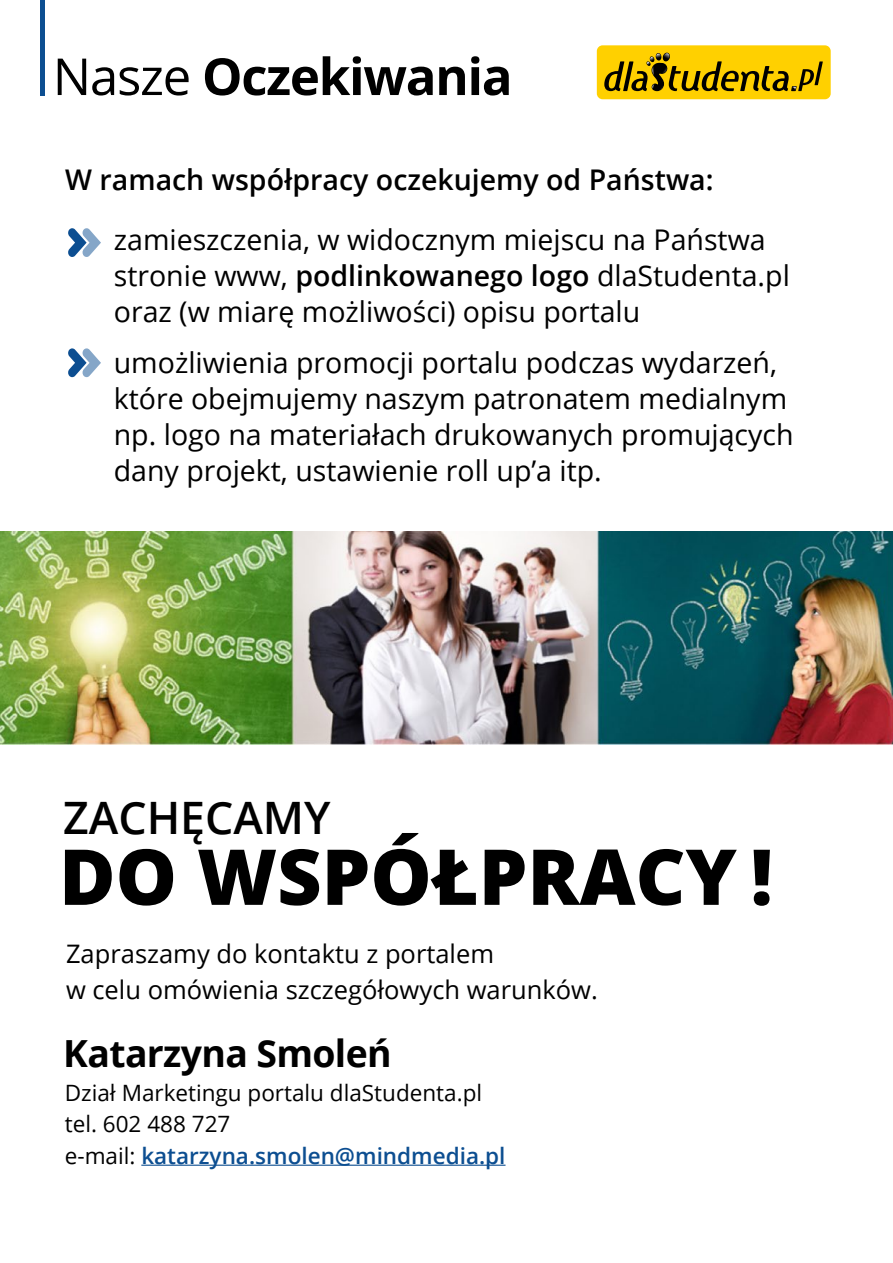
<style>
.page{position:relative;width:893px;height:1263px;background:#fff}
.page>*{position:absolute;margin:0;border:0;box-sizing:border-box;transform-origin:0 0}
.t1{font:800 77.25px "Open Sans";color:#000}
.t2{font:700 51px "Open Sans";letter-spacing:-.025em;color:#000}
.t3{font:600 44.7px "Open Sans";color:#000}
.t4{font:700 37.35px "Open Sans";letter-spacing:-.015em;color:#000}
.t5{font:28.5px/36px "Open Sans";color:#000}
.t6{font:600 28.5px "Open Sans";color:#000}
.t7{font:25.5px/36px "Open Sans";color:#000}
.t8{font:22.5px/31.5px "Open Sans";color:#000}
.s1{font-weight:400}
.s2{font-weight:600}
.s3{font-weight:600;color:#0c4e91}
</style>
<div class="page">
<hr style="left:141px;top:1164px;width:365px;height:2px;background:#0c4e91">
<div style="left:40px;top:0;width:5px;height:95px;background:#0c4e91"></div>
<svg style="left:68px;top:228px;width:33px;height:29px"></svg>
<svg style="left:68px;top:348px;width:33px;height:30px"></svg>
<img style="left:0;top:532px;width:893px;height:213px">
<div style="left:597px;top:45px;width:234px;height:54px;background:#ffd000;border-radius:6px"></div>
<svg style="left:604px;top:53px;width:219px;height:38px"></svg>
<p class="t2" style="left:53px;top:41px;width:461px"><span class="s1">Nasze</span> Oczekiwania</p>
<p class="t6" style="left:65px;top:161px;width:650px">W ramach współpracy oczekujemy od Państwa:</p>
<p class="t5" style="left:114px;top:221px;width:677px">zamieszczenia, w widocznym miejscu na Państwa stronie www, <span class="s2">podlinkowanego logo</span> dlaStudenta.pl oraz (w miarę możliwości) opisu portalu</p>
<p class="t5" style="left:114px;top:344px;width:681px">umożliwienia promocji portalu podczas wydarzeń, które obejmujemy naszym patronatem medialnym np. logo na materiałach drukowanych promujących dany projekt, ustawienie roll up’a itp.</p>
<p class="t3" style="left:63px;top:787px;width:269px">ZACHĘCAMY</p>
<p class="t1" style="left:59px;top:818px;width:715px">DO WSPÓŁPRACY !</p>
<p class="t7" style="left:66px;top:935px;width:533px">Zapraszamy do kontaktu z portalem<br>w celu omówienia szczegółowych warunków.</p>
<p class="t4" style="left:63px;top:1027px;width:330px">Katarzyna Smoleń</p>
<p class="t8" style="left:65px;top:1076px;width:442px">Dział Marketingu portalu dlaStudenta.pl tel. 602 488 727<br>e-mail: <span class="s3">katarzyna.smolen@mindmedia.pl</span></p>
</div>
